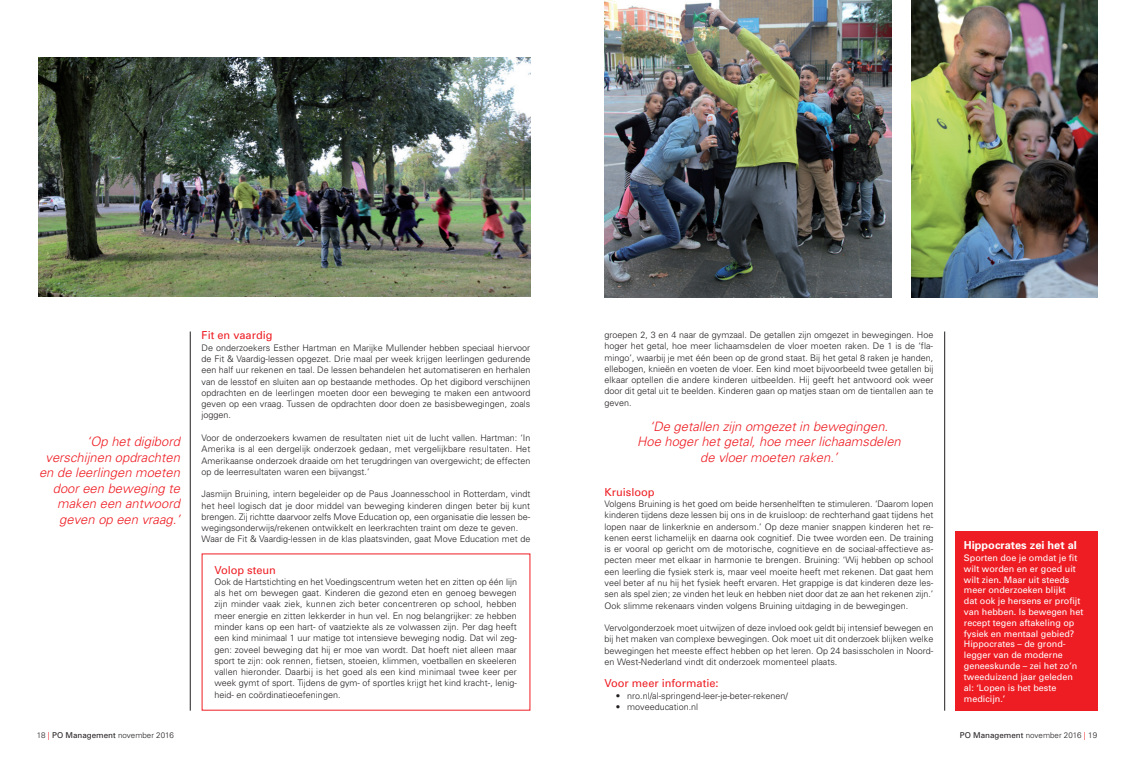
<style>
.page{position:relative;width:1134px;height:766px;background:#fff}
.page>*{position:absolute;margin:0;border:0;box-sizing:border-box;transform-origin:0 0}
.t1{font:italic 300 13px/15.6px "Univers";color:#ee1d23;text-align:center}
.t2{font:11px "Univers";color:#ee1d23}
.t3{font:700 11px "Univers";color:#fff}
.t4{font:300 9px/11.3px "Univers";color:#231f20;text-align:justify}
.t5{font:9px/10.8px "Univers";color:#fff}
.t6{font:300 8px "Univers";color:#231f20}
.s1{font-weight:400;color:#ee1d23}
.s2{font-weight:400}
</style>
<div class="page">
<hr style="left:944px;top:331px;width:1px;height:379px;background:#231f20">
<hr style="left:190px;top:331px;width:1px;height:379px;background:#231f20">
<div style="left:955px;top:530px;width:142px;height:180px;background:#ee1d23"></div>
<img style="left:38px;top:58px;width:492px;height:238px">
<img style="left:911px;top:0;width:186px;height:297px">
<img style="left:604px;top:0;width:287px;height:297px">
<h1 class="t1" style="left:39px;top:434px;width:142px;text-align:right">‘Op het digibord verschijnen opdrachten en de leerlingen moeten door een beweging te maken een antwoord geven op een vraag.’</h1>
<p class="t6" style="left:37px;top:731px;width:139px">18 <span class="s1">|</span> <span class="s2">PO Management</span> november 2016</p>
<p class="t2" style="left:202px;top:331px;width:72px">Fit en vaardig</p>
<p class="t4" style="left:202px;top:342px;width:330px">De onderzoekers Esther Hartman en Marijke Mullender hebben speciaal hiervoor de Fit &amp; Vaardig-lessen opgezet. Drie maal per week krijgen leerlingen gedurende een half uur rekenen en taal. De lessen behandelen het automatiseren en herhalen van de lesstof en sluiten aan op bestaande methodes. Op het digibord verschijnen opdrachten en de leerlingen moeten door een beweging te maken een antwoord geven op een vraag. Tussen de opdrachten door doen ze basisbewegingen, zoals joggen.</p>
<p class="t4" style="left:202px;top:433px;width:330px">Voor de onderzoekers kwamen de resultaten niet uit de lucht vallen. Hartman: ‘In Amerika is al een dergelijk onderzoek gedaan, met vergelijkbare resultaten. Het Amerikaanse onderzoek draaide om het terugdringen van overgewicht; de effecten op de leerresultaten waren een bijvangst.’</p>
<p class="t4" style="left:202px;top:489px;width:330px;text-align:left">Jasmijn Bruining, intern begeleider op de Paus Joannesschool in Rotterdam, vindt het heel logisch dat je door middel van beweging kinderen dingen beter bij kunt brengen. Zij richtte daarvoor zelfs Move Education op, een organisatie die lessen be&shy;wegingsonderwijs/rekenen ontwikkelt en leerkrachten traint om deze te geven.<br>Waar de Fit &amp; Vaardig-lessen in de klas plaatsvinden, gaat Move Education met de</p>
<p class="t2" style="left:214px;top:565px;width:63px">Volop steun</p>
<p class="t4" style="left:214px;top:576px;width:304px">Ook de Hartstichting en het Voedingscentrum weten het en zitten op één lijn als het om bewegen gaat. Kinderen die gezond eten en genoeg bewegen zijn minder vaak ziek, kunnen zich beter concentreren op school, hebben meer energie en zitten lekkerder in hun vel. En nog belangrijker: ze hebben minder kans op een hart- of vaatziekte als ze volwassen zijn. Per dag heeft een kind minimaal 1 uur matige tot intensieve beweging nodig. Dat wil zeg&shy;gen: zoveel beweging dat hij er moe van wordt. Dat hoeft niet alleen maar sport te zijn: ook rennen, fietsen, stoeien, klimmen, voetballen en skeeleren vallen hieronder. Daarbij is het goed als een kind minimaal twee keer per week gymt of sport. Tijdens de gym- of sportles krijgt het kind kracht-, lenig&shy;heid- en coördinatieoefeningen.</p>
<p class="t4" style="left:604px;top:330px;width:330px">groepen 2, 3 en 4 naar de gymzaal. De getallen zijn omgezet in bewegingen. Hoe hoger het getal, hoe meer lichaamsdelen de vloer moeten raken. De 1 is de ‘fla&shy;mingo’, waarbij je met één been op de grond staat. Bij het getal 8 raken je handen, ellebogen, knieën en voeten de vloer. Een kind moet bijvoorbeeld twee getallen bij elkaar optellen die andere kinderen uitbeelden. Hij geeft het antwoord ook weer door dit getal uit te beelden. Kinderen gaan op matjes staan om de tientallen aan te geven.</p>
<h1 class="t1" style="left:637px;top:419px;width:265px">‘De getallen zijn omgezet in bewegingen.<br>Hoe hoger het getal, hoe meer lichaamsdelen de vloer moeten raken.’</h1>
<p class="t2" style="left:604px;top:487px;width:52px">Kruisloop</p>
<p class="t4" style="left:604px;top:499px;width:330px">Volgens Bruining is het goed om beide hersenhelften te stimuleren. ‘Daarom lopen kinderen tijdens deze lessen bij ons in de kruisloop: de rechterhand gaat tijdens het lopen naar de linkerknie en andersom.’ Op deze manier snappen kinderen het re&shy;kenen eerst lichamelijk en daarna ook cognitief. Die twee worden een. De training is er vooral op gericht om de motorische, cognitieve en de sociaal-affectieve as&shy;pecten meer met elkaar in harmonie te brengen. Bruining: ‘Wij hebben op school een leerling die fysiek sterk is, maar veel moeite heeft met rekenen. Dat gaat hem veel beter af nu hij het fysiek heeft ervaren. Het grappige is dat kinderen deze les&shy;sen als spel zien; ze vinden het leuk en hebben niet door dat ze aan het rekenen zijn.’ Ook slimme rekenaars vinden volgens Bruining uitdaging in de bewegingen.</p>
<p class="t4" style="left:604px;top:623px;width:330px">Vervolgonderzoek moet uitwijzen of deze invloed ook geldt bij intensief bewegen en bij het maken van complexe bewegingen. Ook moet uit dit onderzoek blijken welke bewegingen het meeste effect hebben op het leren. Op 24 basisscholen in Noord&shy;en West-Nederland vindt dit onderzoek momenteel plaats.</p>
<p class="t2" style="left:604px;top:679px;width:116px">Voor meer informatie:</p>
<p class="t4" style="left:616px;top:690px;width:174px">• nro.nl/al-springend-leer-je-beter-rekenen/</p>
<p class="t4" style="left:616px;top:701px;width:84px">• moveeducation.nl</p>
<p class="t3" style="left:964px;top:541px;width:115px">Hippocrates zei het al</p>
<p class="t5" style="left:964px;top:553px;width:121px">Sporten doe je omdat je fit wilt worden en er goed uit wilt zien. Maar uit steeds meer onderzoeken blijkt<br>dat ook je hersens er profijt van hebben. Is bewegen het recept tegen aftakeling op fysiek en mentaal gebied?<br>Hippocrates – de grond&shy;legger van de moderne geneeskunde – zei het zo’n tweeduizend jaar geleden al: ‘Lopen is het beste medicijn.’</p>
<p class="t6" style="left:960px;top:731px;width:139px"><span class="s2">PO Management</span> november 2016 <span class="s1">|</span> 19</p>
</div>
